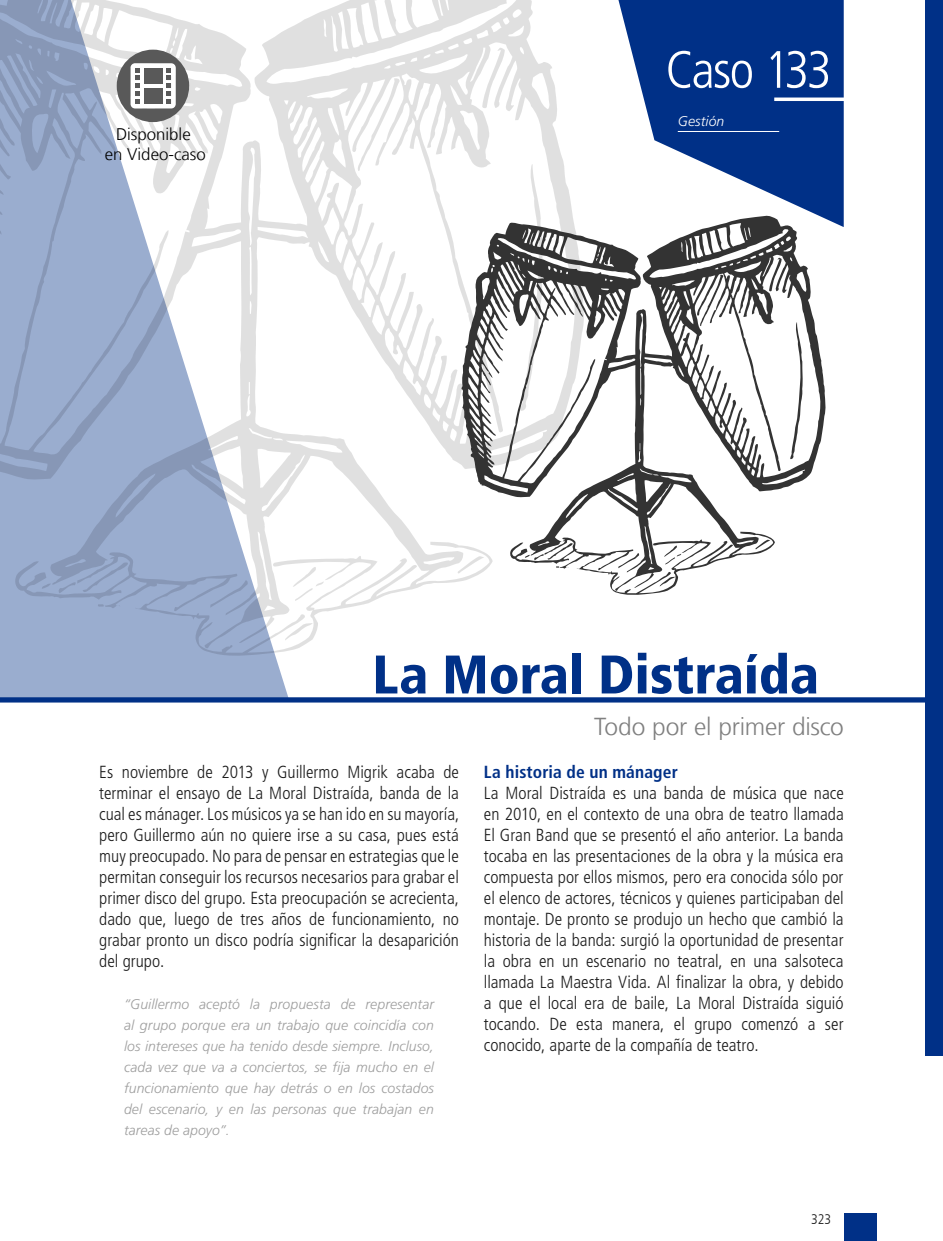
<style>
.page{position:relative;width:943px;height:1241px;background:#fff}
.page>*{position:absolute;margin:0;border:0;box-sizing:border-box;transform-origin:0 0}
.t1{font:900 condensed 54.25px "Frutiger";color:#003087}
.t2{font:300 condensed 52.5px "Frutiger";letter-spacing:-.04em;color:#fff}
.t3{font:300 24.5px "Frutiger LT";letter-spacing:-.01em;color:#808080}
.t4{font:300 condensed 17.5px/21px "Frutiger";color:#1c1c1c;text-align:justify}
.t5{font:700 condensed 17.5px "Frutiger";letter-spacing:.01em;color:#003087}
.t6{font:300 16.8px/20.1px "Frutiger LT";color:#000;text-align:center}
.t7{font:italic 300 14px/21px "Frutiger";letter-spacing:.005em;color:#9e9e9e;text-align:justify}
.t8{font:italic 300 14px "Frutiger";letter-spacing:.005em;color:#fff}
.t9{font:300 condensed 14px "Frutiger LT";color:#1c1c1c}
</style>
<div class="page">
<div style="left:925px;top:0;width:18px;height:1055px;background:#003087"></div>
<div style="left:843px;top:1212px;width:33px;height:28px;background:#003087"></div>
<svg style="left:289px;top:0;width:284px;height:651px"></svg>
<svg style="left:482px;top:47px;width:23px;height:62px"></svg>
<svg style="left:356px;top:78px;width:44px;height:93px"></svg>
<svg style="left:519px;top:164px;width:25px;height:51px"></svg>
<svg style="left:456px;top:556px;width:5px;height:18px"></svg>
<svg style="left:293px;top:565px;width:31px;height:36px"></svg>
<svg style="left:289px;top:623px;width:24px;height:17px"></svg>
<svg style="left:0;top:0;width:289px;height:697px;fill:#9aadcf"></svg>
<div style="left:0;top:697px;width:943px;height:5px;background:#003087"></div>
<svg style="left:618px;top:0;width:225px;height:227px;fill:#003087"></svg>
<hr style="left:774px;top:97px;width:138px;height:4px;background:#fff">
<hr style="left:677px;top:131px;width:102px;height:1px;background:#fff">
<svg style="left:461px;top:215px;width:365px;height:380px"></svg>
<svg style="left:768px;top:257px;width:13px;height:35px"></svg>
<svg style="left:699px;top:274px;width:24px;height:52px"></svg>
<svg style="left:789px;top:322px;width:14px;height:137px"></svg>
<svg style="left:755px;top:539px;width:15px;height:10px"></svg>
<svg style="left:618px;top:553px;width:21px;height:15px"></svg>
<svg style="left:664px;top:545px;width:17px;height:19px"></svg>
<svg style="left:525px;top:542px;width:48px;height:26px"></svg>
<svg style="left:659px;top:576px;width:16px;height:10px"></svg>
<svg style="left:117px;top:50px;width:72px;height:72px"></svg>
<div style="left:144px;top:68px;width:18px;height:16px;background:#595959"></div>
<div style="left:144px;top:88px;width:18px;height:16px;background:#595959"></div>
<p class="t6" style="left:105px;top:124px;width:102px">Disponible<br>en Video-caso</p>
<h2 class="t2" style="left:665px;top:40px;width:168px">Caso 133</h2>
<p class="t8" style="left:677px;top:113px;width:48px">Gestión</p>
<h1 class="t1" style="left:372px;top:642px;width:448px">La Moral Distraída</h1>
<h3 class="t3" style="left:594px;top:713px;width:251px">Todo por el primer disco</h3>
<p class="t4" style="left:99px;top:761px;width:361px">Es noviembre de 2013 y Guillermo Migrik acaba de terminar el ensayo de La Moral Distraída, banda de la cual es mánager. Los músicos ya se han ido en su mayoría, pero Guillermo aún no quiere irse a su casa, pues está muy preocupado. No para de pensar en estrategias que le permitan conseguir los recursos necesarios para grabar el primer disco del grupo. Esta preocupación se acrecienta, dado que, luego de tres años de funcionamiento, no grabar pronto un disco podría significar la desaparición del grupo.</p>
<p class="t7" style="left:124px;top:993px;width:311px">“Guillermo aceptó la propuesta de representar al grupo porque era un trabajo que coincidía con los intereses que ha tenido desde siempre. Incluso, cada vez que va a conciertos, se fija mucho en el funcionamiento que hay detrás o en los costados del escenario, y en las personas que trabajan en tareas de apoyo”.</p>
<p class="t5" style="left:484px;top:761px;width:195px">La historia de un mánager</p>
<p class="t4" style="left:484px;top:782px;width:361px">La Moral Distraída es una banda de música que nace en 2010, en el contexto de una obra de teatro llamada El Gran Band que se presentó el año anterior. La banda tocaba en las presentaciones de la obra y la música era compuesta por ellos mismos, pero era conocida sólo por el elenco de actores, técnicos y quienes participaban del montaje. De pronto se produjo un hecho que cambió la historia de la banda: surgió la oportunidad de presentar la obra en un escenario no teatral, en una salsoteca llamada La Maestra Vida. Al finalizar la obra, y debido a que el local era de baile, La Moral Distraída siguió tocando. De esta manera, el grupo comenzó a ser conocido, aparte de la compañía de teatro.</p>
<p class="t9" style="left:811px;top:1210px;width:22px">323</p>
</div>
